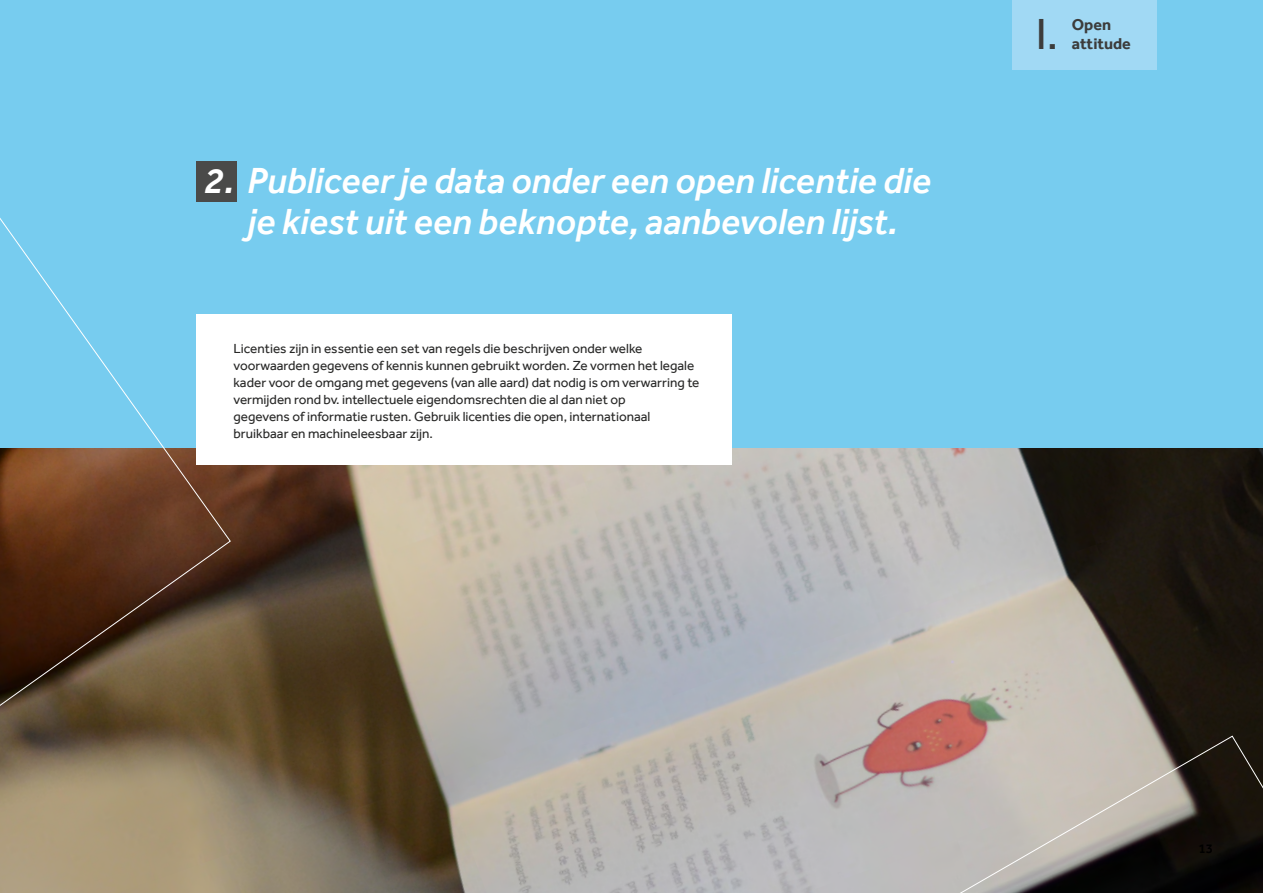
<style>
.page{position:relative;width:1263px;height:893px;background:#77ccef}
.page>*{position:absolute;margin:0;border:0;box-sizing:border-box;transform-origin:0 0}
.t1{font:44.7px "Effra";color:#3c3c3b}
.t2{font:italic 500 37.35px/41.2px "Effra";color:#fff;text-align:center}
.t3{font:700 16.2px/18.9px "Effra";color:#3c3c3b}
.t4{font:13.5px/17px "Effra";color:#282827}
.t5{font:500 13.5px "Effra";color:#000}
</style>
<div class="page">
<img style="left:0;top:449px;width:1262px;height:444px">
<svg style="left:650px;top:735px;width:613px;height:158px;background:#9b9491"></svg>
<div style="left:196px;top:162px;width:41px;height:40px;background:#4a4a49"></div>
<div style="left:196px;top:315px;width:536px;height:150px;background:#fff"></div>
<svg style="left:0;top:218px;width:231px;height:591px"></svg>
<div style="left:1012px;top:0;width:144px;height:70px;background:#a1d9f4"></div>
<h2 class="t2" style="left:204px;top:159px;width:729px">2. Publiceer je data onder een open licentie die je kiest uit een beknopte, aanbevolen lijst.</h2>
<p class="t4" style="left:234px;top:340px;width:467px">Licenties zijn in essentie een set van regels die beschrijven onder welke voorwaarden gegevens of kennis kunnen gebruikt worden. Ze vormen het legale kader voor de omgang met gegevens (van alle aard) dat nodig is om verwarring te vermijden rond bv. intellectuele eigendomsrechten die al dan niet op<br>gegevens of informatie rusten. Gebruik licenties die open, internationaal bruikbaar en machineleesbaar zijn.</p>
<h1 class="t1" style="left:1036px;top:7px;width:24px">I.</h1>
<p class="t3" style="left:1072px;top:15px;width:61px">Open attitude</p>
<p class="t5" style="left:1198px;top:841px;width:16px">13</p>
</div>
